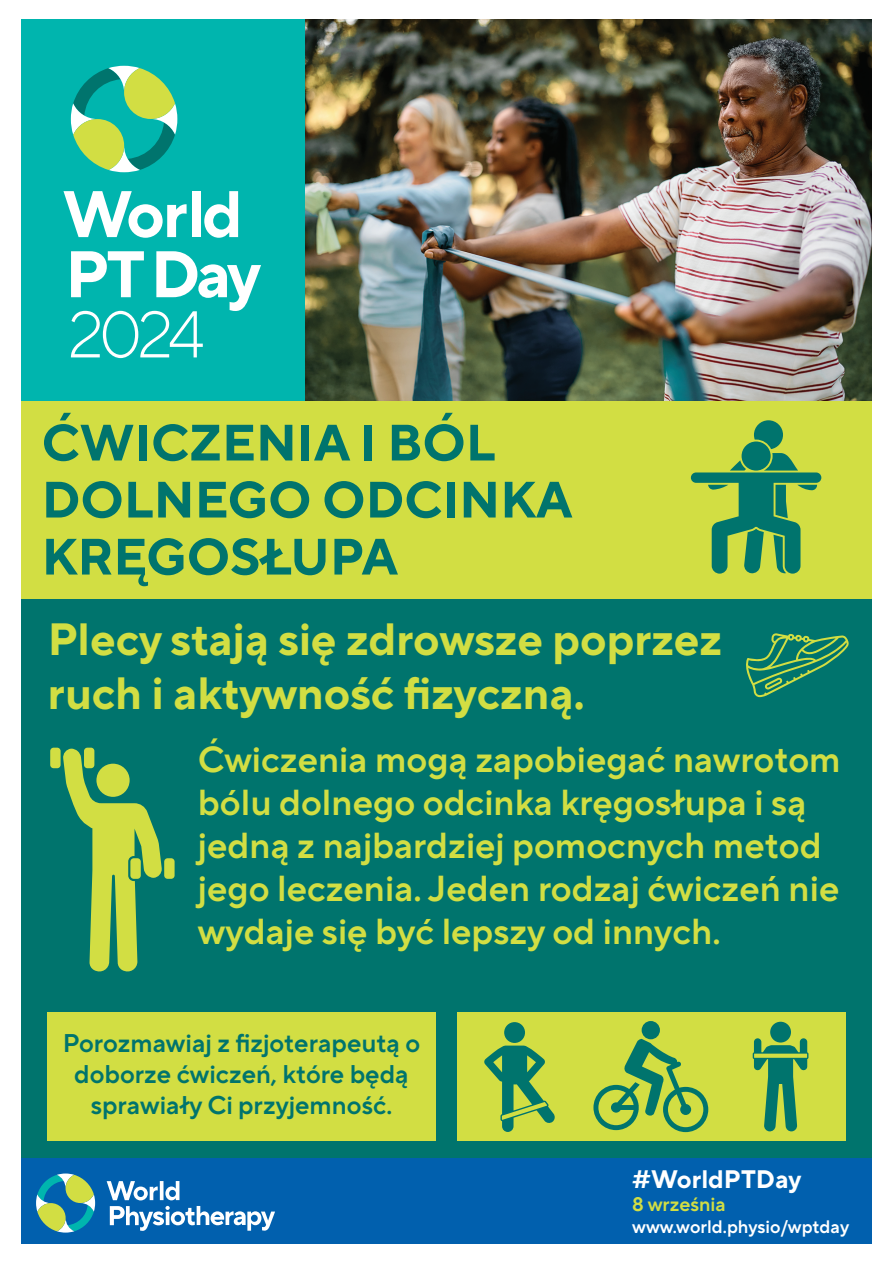
<style>
.page{position:relative;width:893px;height:1263px;background:#fff}
.page>*{position:absolute;margin:0;border:0;box-sizing:border-box;transform-origin:0 0}
.t1{font:700 51px/57px "TT Norms Pro";color:#00746d}
.t2{font:700 45px/54px "TT Norms Pro";color:#d2de43}
.t3{font:600 36px/43.2px "TT Norms Pro";color:#d2de43}
.t4{font:600 25.5px/30.6px "TT Norms Pro";color:#00746d;text-align:center}
.t5{font:700 25.2px "TT Norms Pro";color:#fff}
.t6{font:600 19.5px "TT Norms Pro";color:#d2de43}
.t7{font:600 18px "TT Norms Pro";color:#fff}
</style>
<div class="page">
<img style="left:305px;top:19px;width:567px;height:382px">
<div style="left:21px;top:590px;width:851px;height:591px;background:#00746d"></div>
<div style="left:21px;top:1158px;width:851px;height:85px;background:#0160ae"></div>
<svg style="left:107px;top:1181px;width:51px;height:19px"></svg>
<svg style="left:160px;top:1181px;width:4px;height:19px"></svg>
<svg style="left:165px;top:1181px;width:14px;height:19px"></svg>
<svg style="left:110px;top:1206px;width:165px;height:25px"></svg>
<svg style="left:36px;top:1173px;width:59px;height:59px"></svg>
<div style="left:21px;top:19px;width:284px;height:384px;background:#00b5ae"></div>
<svg style="left:71px;top:66px;width:106px;height:106px"></svg>
<svg style="left:63px;top:191px;width:124px;height:47px"></svg>
<div style="left:192px;top:191px;width:9px;height:46px;background:#fff"></div>
<svg style="left:204px;top:191px;width:34px;height:47px"></svg>
<svg style="left:71px;top:251px;width:190px;height:107px"></svg>
<div style="left:21px;top:401px;width:851px;height:197px;background:#d2de43"></div>
<svg style="left:691px;top:420px;width:130px;height:154px"></svg>
<div style="left:742px;top:441px;width:29px;height:30px;background:#00746d;border-radius:50%"></div>
<svg style="left:63px;top:749px;width:99px;height:223px"></svg>
<div style="left:50px;top:748px;width:11px;height:20px;background:#d2de43;border-radius:3px"></div>
<div style="left:84px;top:748px;width:10px;height:20px;background:#d2de43;border-radius:3px"></div>
<div style="left:130px;top:858px;width:11px;height:21px;background:#d2de43;border-radius:3px"></div>
<div style="left:164px;top:858px;width:11px;height:21px;background:#d2de43;border-radius:3px"></div>
<svg style="left:746px;top:633px;width:103px;height:64px"></svg>
<div style="left:47px;top:1012px;width:389px;height:129px;background:#d2de43"></div>
<div style="left:457px;top:1012px;width:388px;height:129px;background:#d2de43"></div>
<svg style="left:484px;top:1045px;width:71px;height:87px"></svg>
<div style="left:504px;top:1022px;width:21px;height:21px;background:#00746d;border-radius:50%"></div>
<div style="left:770px;top:1022px;width:21px;height:20px;background:#00746d;border-radius:50%"></div>
<svg style="left:753px;top:1038px;width:55px;height:93px"></svg>
<svg style="left:593px;top:1039px;width:115px;height:93px"></svg>
<div style="left:642px;top:1021px;width:18px;height:18px;background:#00746d;border-radius:50%"></div>
<h1 class="t1" style="left:42px;top:410px;width:532px">ĆWICZENIA I BÓL<br>DOLNEGO ODCINKA<br>KRĘGOSŁUPA</h1>
<p class="t2" style="left:48px;top:609px;width:676px">Plecy stają się zdrowsze poprzez ruch i aktywność fizyczną.</p>
<p class="t3" style="left:198px;top:735px;width:644px">Ćwiczenia mogą zapobiegać nawrotom bólu dolnego odcinka kręgosłupa i są jedną z najbardziej pomocnych metod jego leczenia. Jeden rodzaj ćwiczeń nie wydaje się być lepszy od innych.</p>
<p class="t4" style="left:63px;top:1026px;width:359px">Porozmawiaj z fizjoterapeutą o doborze ćwiczeń, które będą sprawiały Ci przyjemność.</p>
<p class="t5" style="left:632px;top:1160px;width:171px">#WorldPTDay</p>
<p class="t6" style="left:632px;top:1190px;width:95px">8 września</p>
<p class="t7" style="left:632px;top:1213px;width:218px">www.world.physio/wptday</p>
</div>
